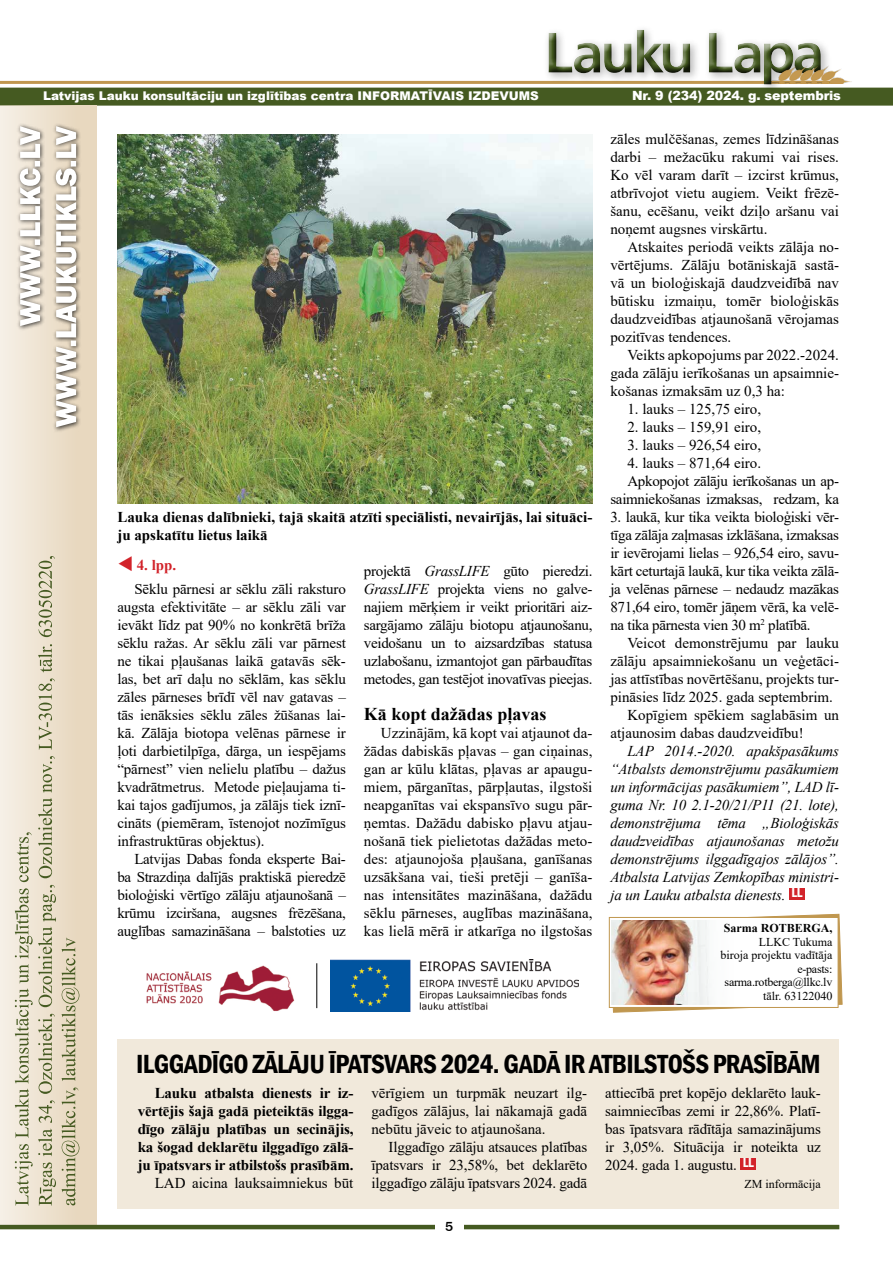
<style>
.page{position:relative;width:893px;height:1263px;background:#fff}
.page>*{position:absolute;margin:0;border:0;box-sizing:border-box;transform-origin:0 0}
.t1{font:600 condensed 27px "Franklin Gothic";letter-spacing:-.025em;color:#000}
.t2{font:700 18px "Times New Roman";color:#000}
.t3{font:15px/18px "Times New Roman";color:#000;text-align:justify}
.t4{font:italic 15px/18px "Times New Roman";letter-spacing:-.01em;color:#000;text-align:justify}
.t5{font:700 15px/18px "Times New Roman";color:#000;text-align:justify}
.t6{font:15px "Times New Roman";letter-spacing:-.02em;color:#000}
.t7{font:500 13.5px "Franklin Gothic";color:#000}
.t8{font:900 12.75px "Arial";letter-spacing:-.01em;color:#fff}
.t9{font:12px/13.5px "Times New Roman";color:#000;text-align:right}
.t10{font:900 12px "Arial";color:#fff}
.t11{font:700 12px "Times New Roman";color:#000}
.s1{color:#d2232a}
.s2{font-weight:700;color:#d2232a}
.s3{font-style:italic}
</style>
<div class="page">
<hr style="left:0;top:81px;width:839px;height:3px;background:#c0974f">
<div style="left:0;top:88px;width:893px;height:18px;background:#455a21"></div>
<div style="left:0;top:106px;width:96px;height:1120px;background:linear-gradient(to right,#f5efe5,#e6d4b9)"></div>
<div style="left:52px;top:123px;width:30px;height:309px;background:#000;opacity:.75"></div>
<svg style="left:56px;top:126px;width:20px;height:301px"></svg>
<div style="left:16px;top:123px;width:30px;height:208px;background:#000;opacity:.75"></div>
<svg style="left:20px;top:126px;width:20px;height:200px"></svg>
<hr style="left:0;top:1225px;width:839px;height:4px;background:#455a21">
<div style="left:435px;top:1221px;width:28px;height:17px;background:#fff"></div>
<div style="left:543px;top:25px;width:289px;height:70px;background:#000;opacity:.3"></div>
<div style="left:547px;top:29px;width:276px;height:58px;background:#000;opacity:.75"></div>
<img style="left:773px;top:66px;width:79px;height:18px">
<svg style="left:62px;top:938px;width:17px;height:267px;background:#c7c0a1"></svg>
<svg style="left:15px;top:556px;width:41px;height:650px;background:#dad3be"></svg>
<div style="left:789px;top:888px;width:16px;height:12px;background:#d2232a"></div>
<svg style="left:612px;top:913px;width:231px;height:100px"></svg>
<div style="left:609px;top:917px;width:229px;height:91px;background:#fff;border:1px solid #c0974f"></div>
<img style="left:612px;top:920px;width:98px;height:85px">
<img style="left:117px;top:135px;width:475px;height:369px">
<img style="left:331px;top:959px;width:248px;height:52px">
<img style="left:146px;top:965px;width:149px;height:46px">
<div style="left:117px;top:1040px;width:722px;height:169px;background:#f1e9db"></div>
<div style="left:740px;top:1158px;width:16px;height:12px;background:#d2232a"></div>
<hr style="left:317px;top:963px;width:1px;height:45px;background:#000">
<p class="t10" style="left:43px;top:87px;width:497px">Latvijas Lauku konsultāciju un izglītības centra INFORMATĪVAIS IZDEVUMS</p>
<p class="t8" style="left:632px;top:86px;width:211px">Nr. 9 (234) 2024. g. septembris</p>
<p class="t5" style="left:117px;top:508px;width:476px">Lauka dienas dalībnieki, tajā skaitā atzīti speciālisti, nevairījās, lai situāci&shy;ju apskatītu lietus laikā</p>
<p class="t3" style="left:134px;top:552px;width:213px;line-height:24.2px;text-indent:-17px"><span class="s1">▼</span> <span class="s2">4. lpp.<br></span>Sēklu pārnesi ar sēklu zāli raksturo</p>
<p class="t3" style="left:117px;top:597px;width:230px">augsta efektivitāte – ar sēklu zāli var ievākt līdz pat 90% no konkrētā brīža sēklu ražas. Ar sēklu zāli var pārnest ne tikai pļaušanas laikā gatavās sēk&shy;las, bet arī daļu no sēklām, kas sēklu zāles pārneses brīdī vēl nav gatavas – tās ienāksies sēklu zāles žūšanas lai&shy;kā. Zālāja biotopa velēnas pārnese ir ļoti darbietilpīga, dārga, un iespējams “pārnest” vien nelielu platību – dažus kvadrātmetrus. Metode pieļaujama ti&shy;kai tajos gadījumos, ja zālājs tiek iznī&shy;cināts (piemēram, īstenojot nozīmīgus infrastruktūras objektus).</p>
<p class="t3" style="left:117px;top:849px;width:230px;text-indent:17px">Latvijas Dabas fonda eksperte Bai&shy;ba Strazdiņa dalījās praktiskā pieredzē bioloģiski vērtīgo zālāju atjaunošanā – krūmu izciršana, augsnes frēzēšana, auglības samazināšana – balstoties uz</p>
<p class="t3" style="left:364px;top:561px;width:230px">projektā <span class="s3">GrassLIFE</span> gūto pieredzi.<br><span class="s3">GrassLIFE</span> projekta viens no galve&shy;najiem mērķiem ir veikt prioritāri aiz&shy;sargājamo zālāju biotopu atjaunošanu, veidošanu un to aizsardzības statusa uzlabošanu, izmantojot gan pārbaudītas metodes, gan testējot inovatīvas pieejas.</p>
<p class="t2" style="left:364px;top:701px;width:184px">Kā kopt dažādas pļavas</p>
<p class="t3" style="left:364px;top:724px;width:230px;text-indent:17px">Uzzinājām, kā kopt vai atjaunot da&shy;žādas dabiskās pļavas – gan ciņainas, gan ar kūlu klātas, pļavas ar apaugu&shy;miem, pārganītas, pārpļautas, ilgstoši neapganītas vai ekspansīvo sugu pār&shy;ņemtas. Dažādu dabisko pļavu atjau&shy;nošanā tiek pielietotas dažādas meto&shy;des: atjaunojoša pļaušana, ganīšanas uzsākšana vai, tieši pretēji – ganīša&shy;nas intensitātes mazināšana, dažādu sēklu pārneses, auglības mazināšana, kas lielā mērā ir atkarīga no ilgstošas</p>
<p class="t3" style="left:610px;top:130px;width:230px">zāles mulčēšanas, zemes līdzināšanas darbi – mežacūku rakumi vai rises.<br>Ko vēl varam darīt – izcirst krūmus, atbrīvojot vietu augiem. Veikt frēzē&shy;šanu, ecēšanu, veikt dziļo aršanu vai noņemt augsnes virskārtu.</p>
<p class="t3" style="left:610px;top:238px;width:230px;text-indent:17px">Atskaites periodā veikts zālāja no&shy;vērtējums. Zālāju botāniskajā sastā&shy;vā un bioloģiskajā daudzveidībā nav būtisku izmaiņu, tomēr bioloģiskās daudzveidības atjaunošanā vērojamas pozitīvas tendences.</p>
<p class="t3" style="left:610px;top:346px;width:230px;text-indent:17px">Veikts apkopojums par 2022.-2024. gada zālāju ierīkošanas un apsaimnie&shy;košanas izmaksām uz 0,3 ha:</p>
<p class="t3" style="left:627px;top:400px;width:135px">1. lauks – 125,75 eiro,</p>
<p class="t3" style="left:627px;top:418px;width:135px">2. lauks – 159,91 eiro,</p>
<p class="t3" style="left:627px;top:436px;width:135px">3. lauks – 926,54 eiro,</p>
<p class="t3" style="left:627px;top:454px;width:135px">4. lauks – 871,64 eiro.</p>
<p class="t6" style="left:627px;top:470px;width:213px">Apkopojot zālāju ierīkošanas un ap-</p>
<p class="t6" style="left:610px;top:488px;width:230px">saimniekošanas izmaksas, redzam, ka</p>
<p class="t3" style="left:610px;top:508px;width:230px">3. laukā, kur tika veikta bioloģiski vēr&shy;tīga zālāja zaļmasas izklāšana, izmaksas ir ievērojami lielas – 926,54 eiro, savu&shy;kārt ceturtajā laukā, kur tika veikta zālā&shy;ja velēnas pārnese – nedaudz mazākas 871,64 eiro, tomēr jāņem vērā, ka velē&shy;na tika pārnesta vien 30 m<sup>2</sup> platībā.</p>
<p class="t3" style="left:627px;top:634px;width:213px">Veicot demonstrējumu par lauku</p>
<p class="t3" style="left:610px;top:652px;width:230px">zālāju apsaimniekošanu un veģetāci-</p>
<p class="t3" style="left:610px;top:670px;width:230px">jas attīstības novērtēšanu, projekts tur-</p>
<p class="t3" style="left:610px;top:688px;width:224px">pināsies līdz 2025. gada septembrim.</p>
<p class="t3" style="left:627px;top:706px;width:213px">Kopīgiem spēkiem saglabāsim un</p>
<p class="t3" style="left:610px;top:724px;width:195px">atjaunosim dabas daudzveidību!</p>
<p class="t4" style="left:610px;top:742px;width:230px;text-indent:17px">LAP 2014.-2020. apakšpasākums “Atbalsts demonstrējumu pasākumiem un informācijas pasākumiem”, LAD lī&shy;guma Nr. 10 2.1-20/21/P11 (21. lote), demonstrējuma tēma „Bioloģiskās daudzveidības atjaunošanas metožu demonstrējums ilggadīgajos zālājos”.<br>Atbalsta Latvijas Zemkopības ministri&shy;ja un Lauku atbalsta dienests. <sup>LL</sup></p>
<p class="t11" style="left:724px;top:919px;width:110px">Sarma ROTBERGA,</p>
<p class="t9" style="left:720px;top:934px;width:113px">LLKC Tukuma<br>biroja projektu vadītāja e-pasts: sarma.rotberga@llkc.lv tālr. 63122040</p>
<h1 class="t1" style="left:136px;top:1046px;width:686px">ILGGADĪGO ZĀLĀJU ĪPATSVARS 2024. GADĀ IR ATBILSTOŠS PRASĪBĀM</h1>
<p class="t5" style="left:138px;top:1084px;width:217px;text-indent:17px">Lauku atbalsta dienests ir iz&shy;vērtējis šajā gadā pieteiktās ilgga&shy;dīgo zālāju platības un secinājis, ka šogad deklarētu ilggadīgo zālā&shy;ju īpatsvars ir atbilstošs prasībām.</p>
<p class="t3" style="left:155px;top:1174px;width:200px">LAD aicina lauksaimniekus būt</p>
<p class="t3" style="left:371px;top:1084px;width:217px">vērīgiem un turpmāk neuzart ilg&shy;gadīgos zālājus, lai nākamajā gadā nebūtu jāveic to atjaunošana.</p>
<p class="t3" style="left:371px;top:1138px;width:217px;text-indent:17px">Ilggadīgo zālāju atsauces platības īpatsvars ir 23,58%, bet deklarēto ilggadīgo zālāju īpatsvars 2024. gadā</p>
<p class="t7" style="left:445px;top:1218px;width:9px">5</p>
<p class="t3" style="left:605px;top:1084px;width:217px">attiecībā pret kopējo deklarēto lauk&shy;saimniecības zemi ir 22,86%. Platī&shy;bas īpatsvara rādītāja samazinājums ir 3,05%. Situācija ir noteikta uz 2024. gada 1. augustu. <sup>LL</sup></p>
<p class="t9" style="left:745px;top:1177px;width:78px">ZM informācija</p>
</div>
